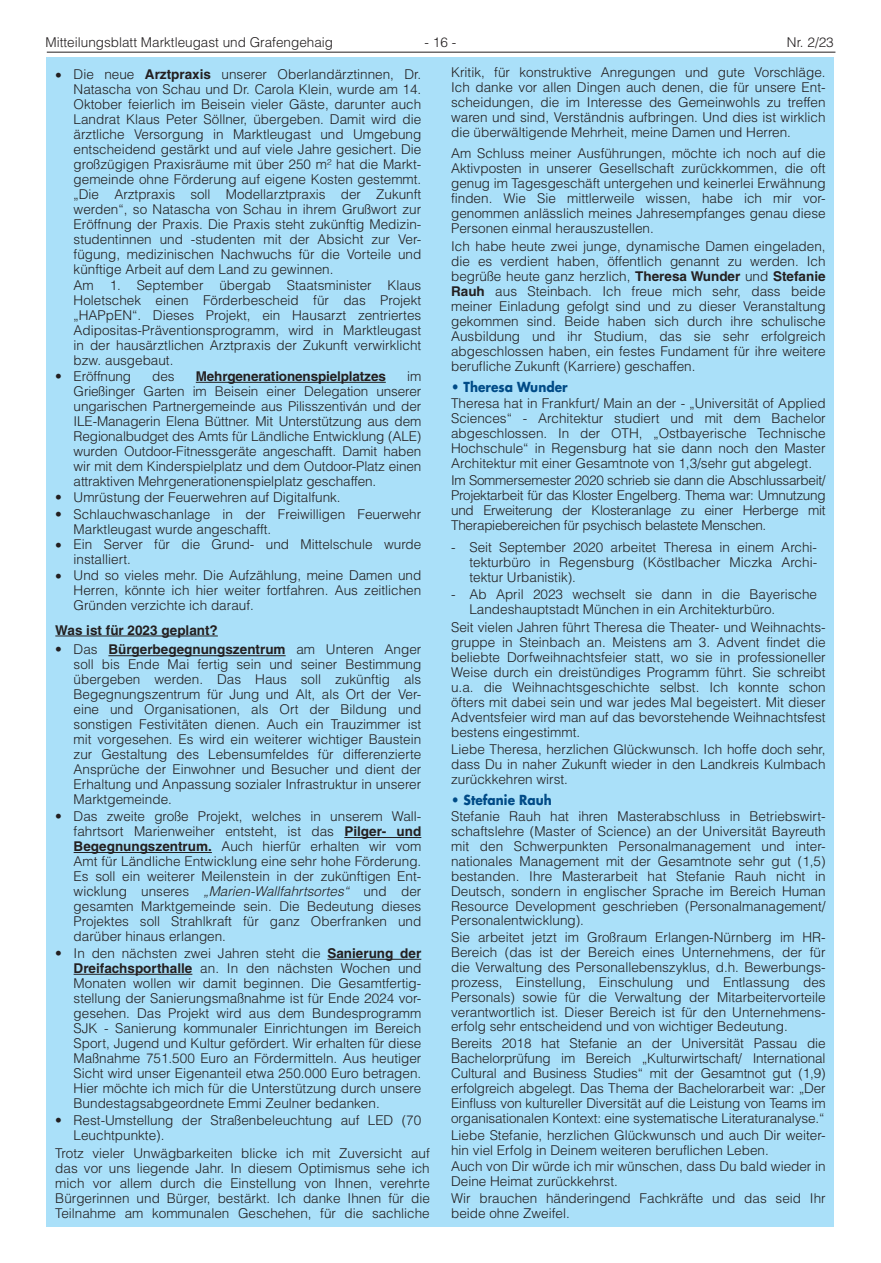
<style>
.page{position:relative;width:881px;height:1263px;background:#fff}
.page>*{position:absolute;margin:0;border:0;box-sizing:border-box;transform-origin:0 0}
.t1{font:300 13.5px/15px "Helvetica LT";color:#231f20;text-align:justify}
.t2{font:700 13.5px "Helvetica LT";letter-spacing:-.01em;color:#231f20}
.t3{font:700 13.5px "Futura LT";color:#004b87;scale:.9 1}
.s1{font-weight:700}
.s2{font-style:italic}
</style>
<div class="page">
<hr style="left:47px;top:52px;width:788px;height:1px;background:#231f20">
<div style="left:47px;top:57px;width:786px;height:1170px;background:#aae0f9"></div>
<hr style="left:55px;top:636px;width:163px;height:1px;background:#231f20">
<hr style="left:196px;top:382px;width:189px;height:1px;background:#231f20">
<hr style="left:108px;top:655px;width:177px;height:1px;background:#231f20">
<hr style="left:344px;top:837px;width:77px;height:1px;background:#231f20">
<hr style="left:74px;top:852px;width:138px;height:1px;background:#231f20">
<hr style="left:327px;top:959px;width:94px;height:1px;background:#231f20">
<hr style="left:74px;top:974px;width:118px;height:1px;background:#231f20">
<p class="t1" style="left:45px;top:34px;width:289px">Mitteilungsblatt Marktleugast und Grafengehaig</p>
<p class="t1" style="left:424px;top:34px;width:33px">- 16 -</p>
<p class="t1" style="left:786px;top:34px;width:48px">Nr. 2/23</p>
<p class="t1" style="left:74px;top:67px;width:349px;text-align:left;text-indent:-18px">• Die neue <span class="s1">Arztpraxis</span> unserer Oberlandärztinnen, Dr.<br>Natascha von Schau und Dr. Carola Klein, wurde am 14.<br>Oktober feierlich im Beisein vieler Gäste, darunter auch Landrat Klaus Peter Söllner, übergeben. Damit wird die ärztliche Versorgung in Marktleugast und Umgebung entscheidend gestärkt und auf viele Jahre gesichert. Die großzügigen Praxisräume mit über 250 m² hat die Markt&shy;gemeinde ohne Förderung auf eigene Kosten gestemmt. „Die Arztpraxis soll Modellarztpraxis der Zukunft werden“, so Natascha von Schau in ihrem Grußwort zur Eröffnung der Praxis. Die Praxis steht zukünftig Medizin&shy;studentinnen und -studenten mit der Absicht zur Ver&shy;fügung, medizinischen Nachwuchs für die Vorteile und künftige Arbeit auf dem Land zu gewinnen.<br>Am 1. September übergab Staatsminister Klaus Holetschek einen Förderbescheid für das Projekt „HAPpEN“. Dieses Projekt, ein Hausarzt zentriertes Adipositas-Präventionsprogramm, wird in Marktleugast in der hausärztlichen Arztpraxis der Zukunft verwirklicht bzw. ausgebaut.</p>
<p class="t1" style="left:55px;top:369px;width:77px">• Eröffnung</p>
<p class="t1" style="left:152px;top:369px;width:24px">des</p>
<p class="t2" style="left:196px;top:368px;width:191px">Mehrgenerationenspielplatzes</p>
<p class="t1" style="left:451px;top:64px;width:376px">Kritik, für konstruktive Anregungen und gute Vorschläge.<br>Ich danke vor allen Dingen auch denen, die für unsere Ent&shy;scheidungen, die im Interesse des Gemeinwohls zu treffen waren und sind, Verständnis aufbringen. Und dies ist wirklich die überwältigende Mehrheit, meine Damen und Herren.</p>
<p class="t1" style="left:451px;top:146px;width:376px">Am Schluss meiner Ausführungen, möchte ich noch auf die Aktivposten in unserer Gesellschaft zurückkommen, die oft genug im Tagesgeschäft untergehen und keinerlei Erwähnung finden. Wie Sie mittlerweile wissen, habe ich mir vor&shy;genommen anlässlich meines Jahresempfanges genau diese Personen einmal herauszustellen.</p>
<p class="t1" style="left:451px;top:238px;width:376px">Ich habe heute zwei junge, dynamische Damen eingeladen, die es verdient haben, öffentlich genannt zu werden. Ich begrüße heute ganz herzlich, <span class="s1">Theresa Wunder</span> und <span class="s1">Stefanie Rauh</span> aus Steinbach. Ich freue mich sehr, dass beide meiner Einladung gefolgt sind und zu dieser Veranstaltung gekommen sind. Beide haben sich durch ihre schulische Ausbildung und ihr Studium, das sie sehr erfolgreich abgeschlossen haben, ein festes Fundament für ihre weitere berufliche Zukunft (Karriere) geschaffen.</p>
<p class="t3" style="left:451px;top:378px;width:131px">• Theresa Wunder</p>
<p class="t1" style="left:451px;top:396px;width:376px">Theresa hat in Frankfurt/ Main an der - „Universität of Applied Sciences“ - Architektur studiert und mit dem Bachelor abgeschlossen. In der OTH, „Ostbayerische Technische Hochschule“ in Regensburg hat sie dann noch den Master Architektur mit einer Gesamtnote von 1,3/sehr gut abgelegt.</p>
<p class="t1" style="left:451px;top:473px;width:376px">Im Sommersemester 2020 schrieb sie dann die Abschlussarbeit/ Projektarbeit für das Kloster Engelberg. Thema war: Umnutzung und Erweiterung der Klosteranlage zu einer Herberge mit Therapiebereichen für psychisch belastete Menschen.</p>
<p class="t1" style="left:469px;top:540px;width:349px;text-indent:-18px">- Seit September 2020 arbeitet Theresa in einem Archi&shy;tekturbüro in Regensburg (Köstlbacher Miczka Archi&shy;tektur Urbanistik).</p>
<p class="t1" style="left:469px;top:586px;width:349px;text-indent:-18px">- Ab April 2023 wechselt sie dann in die Bayerische<br>Landeshauptstadt München in ein Architekturbüro.</p>
<p class="t1" style="left:451px;top:619px;width:376px">Seit vielen Jahren führt Theresa die Theater- und Weihnachts&shy;gruppe in Steinbach an. Meistens am 3. Advent findet die beliebte Dorfweihnachtsfeier statt, wo sie in professioneller Weise durch ein dreistündiges Programm führt. Sie schreibt u.a. die Weihnachtsgeschichte selbst. Ich konnte schon öfters mit dabei sein und war jedes Mal begeistert. Mit dieser Adventsfeier wird man auf das bevorstehende Weihnachtsfest bestens eingestimmt.</p>
<p class="t1" style="left:451px;top:741px;width:376px">Liebe Theresa, herzlichen Glückwunsch. Ich hoffe doch sehr, dass Du in naher Zukunft wieder in den Landkreis Kulmbach zurückkehren wirst.</p>
<p class="t3" style="left:451px;top:791px;width:113px">• Stefanie Rauh</p>
<p class="t1" style="left:451px;top:809px;width:376px">Stefanie Rauh hat ihren Masterabschluss in Betriebswirt&shy;schaftslehre (Master of Science) an der Universität Bayreuth mit den Schwerpunkten Personalmanagement und inter&shy;nationales Management mit der Gesamtnote sehr gut (1,5) bestanden. Ihre Masterarbeit hat Stefanie Rauh nicht in Deutsch, sondern in englischer Sprache im Bereich Human Resource Development geschrieben (Personalmanagement/ Personalentwicklung).</p>
<p class="t1" style="left:451px;top:930px;width:376px">Sie arbeitet jetzt im Großraum Erlangen-Nürnberg im HR-Bereich (das ist der Bereich eines Unternehmens, der für die Verwaltung des Personallebenszyklus, d.h. Bewerbungs&shy;prozess, Einstellung, Einschulung und Entlassung des Personals) sowie für die Verwaltung der Mitarbeitervorteile verantwortlich ist. Dieser Bereich ist für den Unternehmens&shy;erfolg sehr entscheidend und von wichtiger Bedeutung.</p>
<p class="t1" style="left:451px;top:1036px;width:376px">Bereits 2018 hat Stefanie an der Universität Passau die Bachelorprüfung im Bereich „Kulturwirtschaft/ International Cultural and Business Studies“ mit der Gesamtnot gut (1,9) erfolgreich abgelegt. Das Thema der Bachelorarbeit war: „Der Einfluss von kultureller Diversität auf die Leistung von Teams im organisationalen Kontext: eine systematische Literaturanalyse.“</p>
<p class="t1" style="left:451px;top:1127px;width:376px">Liebe Stefanie, herzlichen Glückwunsch und auch Dir weiter&shy;hin viel Erfolg in Deinem weiteren beruflichen Leben.</p>
<p class="t1" style="left:451px;top:1159px;width:376px">Auch von Dir würde ich mir wünschen, dass Du bald wieder in<br>Deine Heimat zurückkehrst.</p>
<p class="t1" style="left:451px;top:1191px;width:376px">Wir brauchen händeringend Fachkräfte und das seid Ihr beide ohne Zweifel.</p>
<p class="t1" style="left:74px;top:369px;width:349px;text-indent:333px">im Grießinger Garten im Beisein einer Delegation unserer ungarischen Partnergemeinde aus Pilisszentiván und der ILE-Managerin Elena Büttner. Mit Unterstützung aus dem Regionalbudget des Amts für Ländliche Entwicklung (ALE) wurden Outdoor-Fitnessgeräte angeschafft. Damit haben wir mit dem Kinderspielplatz und dem Outdoor-Platz einen attraktiven Mehrgenerationenspielplatz geschaffen.</p>
<p class="t1" style="left:55px;top:489px;width:287px">• Umrüstung der Feuerwehren auf Digitalfunk.</p>
<p class="t1" style="left:74px;top:506px;width:349px;text-indent:-18px">• Schlauchwaschanlage in der Freiwilligen Feuerwehr<br>Marktleugast wurde angeschafft.</p>
<p class="t1" style="left:74px;top:537px;width:349px;text-indent:-18px">• Ein Server für die Grund- und Mittelschule wurde installiert.</p>
<p class="t1" style="left:74px;top:568px;width:349px;text-indent:-18px">• Und so vieles mehr. Die Aufzählung, meine Damen und Herren, könnte ich hier weiter fortfahren. Aus zeitlichen Gründen verzichte ich darauf.</p>
<p class="t2" style="left:55px;top:622px;width:164px">Was ist für 2023 geplant?</p>
<p class="t1" style="left:74px;top:642px;width:349px;text-indent:-18px">• Das <span class="s1">Bürgerbegegnungszentrum</span> am Unteren Anger soll bis Ende Mai fertig sein und seiner Bestimmung übergeben werden. Das Haus soll zukünftig als Begegnungszentrum für Jung und Alt, als Ort der Ver&shy;eine und Organisationen, als Ort der Bildung und sonstigen Festivitäten dienen. Auch ein Trauzimmer ist mit vorgesehen. Es wird ein weiterer wichtiger Baustein zur Gestaltung des Lebensumfeldes für differenzierte Ansprüche der Einwohner und Besucher und dient der Erhaltung und Anpassung sozialer Infrastruktur in unserer Marktgemeinde.</p>
<p class="t1" style="left:74px;top:809px;width:349px;text-indent:-18px">• Das zweite große Projekt, welches in unserem Wall&shy;fahrtsort Marienweiher entsteht, ist das <span class="s1">Pilger- und Begegnungszentrum.</span> Auch hierfür erhalten wir vom Amt für Ländliche Entwicklung eine sehr hohe Förderung.<br>Es soll ein weiterer Meilenstein in der zukünftigen Ent&shy;wicklung unseres <span class="s2">„Marien-Wallfahrtsortes“</span> und der gesamten Marktgemeinde sein. Die Bedeutung dieses Projektes soll Strahlkraft für ganz Oberfranken und darüber hinaus erlangen.</p>
<p class="t1" style="left:74px;top:945px;width:349px;text-indent:-18px">• In den nächsten zwei Jahren steht die <span class="s1">Sanierung der Dreifachsporthalle</span> an. In den nächsten Wochen und Monaten wollen wir damit beginnen. Die Gesamtfertig&shy;stellung der Sanierungsmaßnahme ist für Ende 2024 vor&shy;gesehen. Das Projekt wird aus dem Bundesprogramm SJK - Sanierung kommunaler Einrichtungen im Bereich Sport, Jugend und Kultur gefördert. Wir erhalten für diese Maßnahme 751.500 Euro an Fördermitteln. Aus heutiger Sicht wird unser Eigenanteil etwa 250.000 Euro betragen.<br>Hier möchte ich mich für die Unterstützung durch unsere Bundestagsabgeordnete Emmi Zeulner bedanken.</p>
<p class="t1" style="left:74px;top:1112px;width:349px;text-indent:-18px">• Rest-Umstellung der Straßenbeleuchtung auf LED (70<br>Leuchtpunkte).</p>
<p class="t1" style="left:55px;top:1145px;width:376px">Trotz vieler Unwägbarkeiten blicke ich mit Zuversicht auf das vor uns liegende Jahr. In diesem Optimismus sehe ich mich vor allem durch die Einstellung von Ihnen, verehrte Bürgerinnen und Bürger, bestärkt. Ich danke Ihnen für die Teilnahme am kommunalen Geschehen, für die sachliche</p>
</div>
